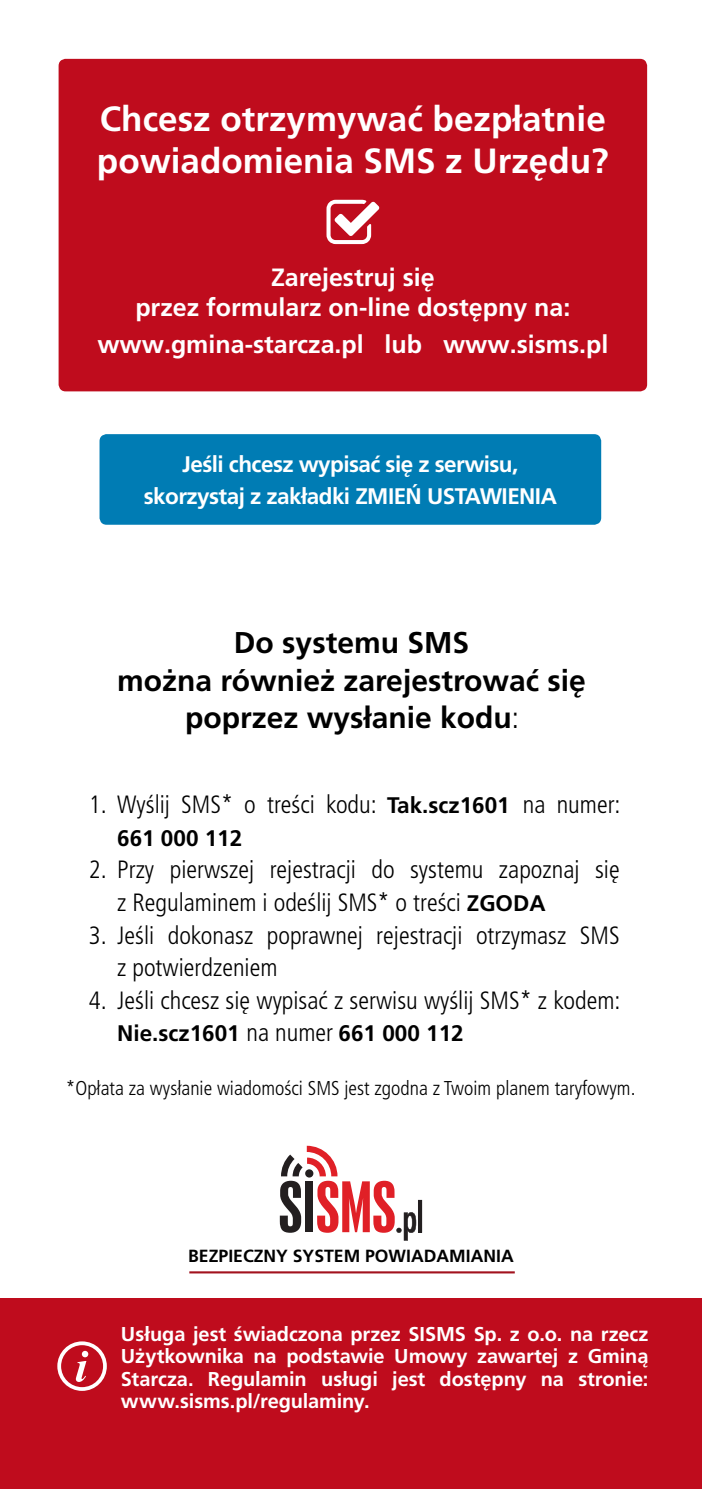
<style>
.page{position:relative;width:702px;height:1489px;background:#fff}
.page>*{position:absolute;margin:0;border:0;box-sizing:border-box;transform-origin:0 0}
.t1{font:700 35px/42.5px "Frutiger LT Pro";color:#fff}
.t2{font:700 30px/37.5px "Frutiger LT Pro";color:#000;text-align:center}
.t3{font:300 condensed 25px/32.5px "Frutiger LT Pro";color:#000}
.t4{font:700 25px/30px "Frutiger LT Pro";color:#fff;text-align:center}
.t5{font:700 22.5px/32.5px "Frutiger LT Pro";letter-spacing:-.025em;color:#fff;text-align:center}
.t6{font:700 22.5px "Frutiger LT Pro";color:#000}
.t7{font:700 20px/22.5px "Frutiger LT Pro";letter-spacing:-.005em;color:#fff;text-align:justify}
.t8{font:300 condensed 20px "Frutiger LT Pro";color:#000}
.t9{font:700 17.5px "Frutiger LT Pro";color:#000}
.s1{font-weight:300;font-stretch:condensed}
.s2{font-weight:700;font-stretch:normal;font-size:22.5px}
.s3{font-weight:300;font-stretch:condensed;font-size:25px}
</style>
<div class="page">
<div style="left:99px;top:434px;width:502px;height:90px;background:#007cb4;border-radius:7px"></div>
<div style="left:59px;top:59px;width:588px;height:332px;background:#bf0c1d;border-radius:7px"></div>
<svg style="left:326px;top:200px;width:53px;height:44px"></svg>
<hr style="left:189px;top:1271px;width:325px;height:2px;background:#a2131e">
<svg style="left:280px;top:1145px;width:136px;height:95px"></svg>
<hr style="left:418px;top:1199px;width:4px;height:33px;background:#231f20">
<div style="left:0;top:1297px;width:702px;height:191px;background:#bf0c1d"></div>
<div style="left:57px;top:1341px;width:50px;height:49px;border:4px solid #fff;border-radius:50%"></div>
<svg style="left:76px;top:1350px;width:12px;height:31px"></svg>
<h1 class="t1" style="left:97px;top:97px;width:513px">Chcesz otrzymywać bezpłatnie powiadomienia SMS z Urzędu?</h1>
<p class="t4" style="left:135px;top:262px;width:436px">Zarejestruj się<br>przez formularz on-line dostępny na:</p>
<p class="t4" style="left:97px;top:329px;width:512px">www.gmina-starcza.pl lub www.sisms.pl</p>
<p class="t5" style="left:144px;top:447px;width:414px">Jeśli chcesz wypisać się z serwisu, skorzystaj z zakładki ZMIEŃ USTAWIENIA</p>
<p class="t2" style="left:117px;top:624px;width:470px">Do systemu SMS<br>można również zarejestrować się poprzez wysłanie kodu<span class="s1">:</span></p>
<p class="t3" style="left:89px;top:788px;width:533px">1. Wyślij SMS* o treści kodu: <span class="s2">Tak.scz1601</span> na numer:</p>
<p class="t6" style="left:117px;top:824px;width:127px">661 000 112</p>
<p class="t3" style="left:117px;top:853px;width:504px;text-indent:-28px">2. Przy pierwszej rejestracji do systemu zapoznaj się z Regulaminem i odeślij SMS* o treści <span class="s2">ZGODA</span></p>
<p class="t3" style="left:117px;top:918px;width:504px;text-indent:-28px">3. Jeśli dokonasz poprawnej rejestracji otrzymasz SMS z potwierdzeniem</p>
<p class="t3" style="left:89px;top:983px;width:533px">4. Jeśli chcesz się wypisać z serwisu wyślij SMS* z kodem:</p>
<p class="t6" style="left:117px;top:1019px;width:348px">Nie.scz1601 <span class="s3">na numer</span> 661 000 112</p>
<p class="t8" style="left:66px;top:1076px;width:571px">*Opłata za wysłanie wiadomości SMS jest zgodna z Twoim planem taryfowym.</p>
<p class="t9" style="left:188px;top:1245px;width:327px">BEZPIECZNY SYSTEM POWIADAMIANIA</p>
<p class="t7" style="left:121px;top:1322px;width:529px">Usługa jest świadczona przez SISMS Sp. z o.o. na rzecz Użytkownika na podstawie Umowy zawartej z Gminą Starcza. Regulamin usługi jest dostępny na stronie: www.sisms.pl/regulaminy.</p>
</div>
